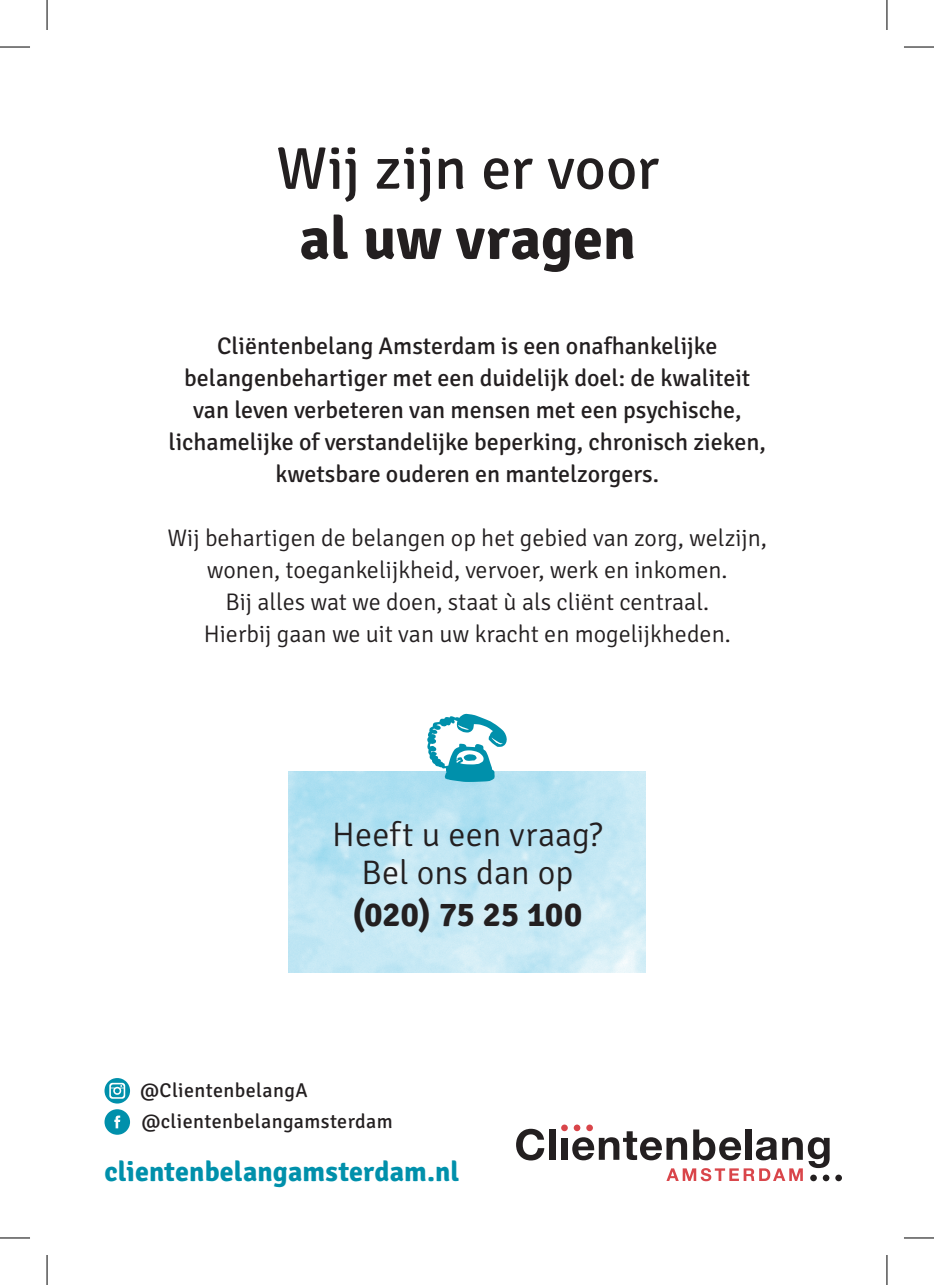
<style>
.page{position:relative;width:934px;height:1285px;background:#fff}
.page>*{position:absolute;margin:0;border:0;box-sizing:border-box;transform-origin:0 0}
.t1{font:60px "Signika";letter-spacing:-.005em;color:#231f20}
.t2{font:700 60px "Signika";color:#231f20}
.t3{font:300 34px/38px "Signika";letter-spacing:.005em;color:#231f20;text-align:center}
.t4{font:700 34px "Signika";color:#231f20}
.t5{font:700 28px "Signika";letter-spacing:.005em;color:#0090ab}
.t6{font:24px/32px "Signika";color:#231f20;text-align:center}
.t7{font:300 24px/32px "Signika";color:#231f20;text-align:center}
.t8{font:20px "Signika";letter-spacing:.02em;color:#231f20}
</style>
<div class="page">
<svg style="left:426px;top:714px;width:80px;height:68px"></svg>
<div style="left:835px;top:1174px;width:6px;height:7px;background:#231f20;border-radius:50%"></div>
<svg style="left:516px;top:1128px;width:28px;height:32px"></svg>
<div style="left:549px;top:1129px;width:6px;height:30px;background:#231f20"></div>
<div style="left:561px;top:1137px;width:6px;height:22px;background:#231f20"></div>
<svg style="left:572px;top:1129px;width:257px;height:52px"></svg>
<div style="left:561px;top:1124px;width:6px;height:7px;background:#d9454a;border-radius:50%"></div>
<div style="left:573px;top:1124px;width:7px;height:7px;background:#d9454a;border-radius:50%"></div>
<div style="left:586px;top:1124px;width:6px;height:7px;background:#d9454a;border-radius:50%"></div>
<svg style="left:104px;top:1109px;width:26px;height:25px"></svg>
<svg style="left:104px;top:1078px;width:26px;height:25px"></svg>
<hr style="left:0;top:47px;width:30px;height:1px;background:#000">
<hr style="left:903px;top:47px;width:30px;height:1px;background:#000">
<hr style="left:0;top:1237px;width:30px;height:1px;background:#000">
<hr style="left:903px;top:1237px;width:30px;height:1px;background:#000">
<hr style="left:47px;top:0;width:1px;height:30px;background:#000">
<hr style="left:47px;top:1255px;width:1px;height:30px;background:#000">
<hr style="left:886px;top:0;width:1px;height:30px;background:#000">
<hr style="left:886px;top:1255px;width:1px;height:30px;background:#000">
<h1 class="t1" style="left:276px;top:134px;width:384px">Wij zijn er voor</h1>
<h1 class="t2" style="left:299px;top:202px;width:338px">al uw vragen</h1>
<p class="t6" style="left:168px;top:331px;width:598px">Cliëntenbelang Amsterdam is een onafhankelijke belangenbehartiger met een duidelijk doel: de kwaliteit van leven verbeteren van mensen met een psychische, lichamelijke of verstandelijke beperking, chronisch zieken, kwetsbare ouderen en mantelzorgers.</p>
<p class="t7" style="left:167px;top:523px;width:600px">Wij behartigen de belangen op het gebied van zorg, welzijn, wonen, toegankelijkheid, vervoer, werk en inkomen.<br>Bij alles wat we doen, staat ù als cliënt centraal.<br>Hierbij gaan we uit van uw kracht en mogelijkheden.</p>
<h2 class="t3" style="left:332px;top:816px;width:271px">Heeft u een vraag?<br>Bel ons dan op</h2>
<h2 class="t4" style="left:352px;top:894px;width:231px">(020) 75 25 100</h2>
<p class="t8" style="left:140px;top:1078px;width:169px">@ClientenbelangA</p>
<p class="t8" style="left:141px;top:1110px;width:253px">@clientenbelangamsterdam</p>
<p class="t5" style="left:104px;top:1154px;width:356px">clientenbelangamsterdam.nl</p>
</div>
